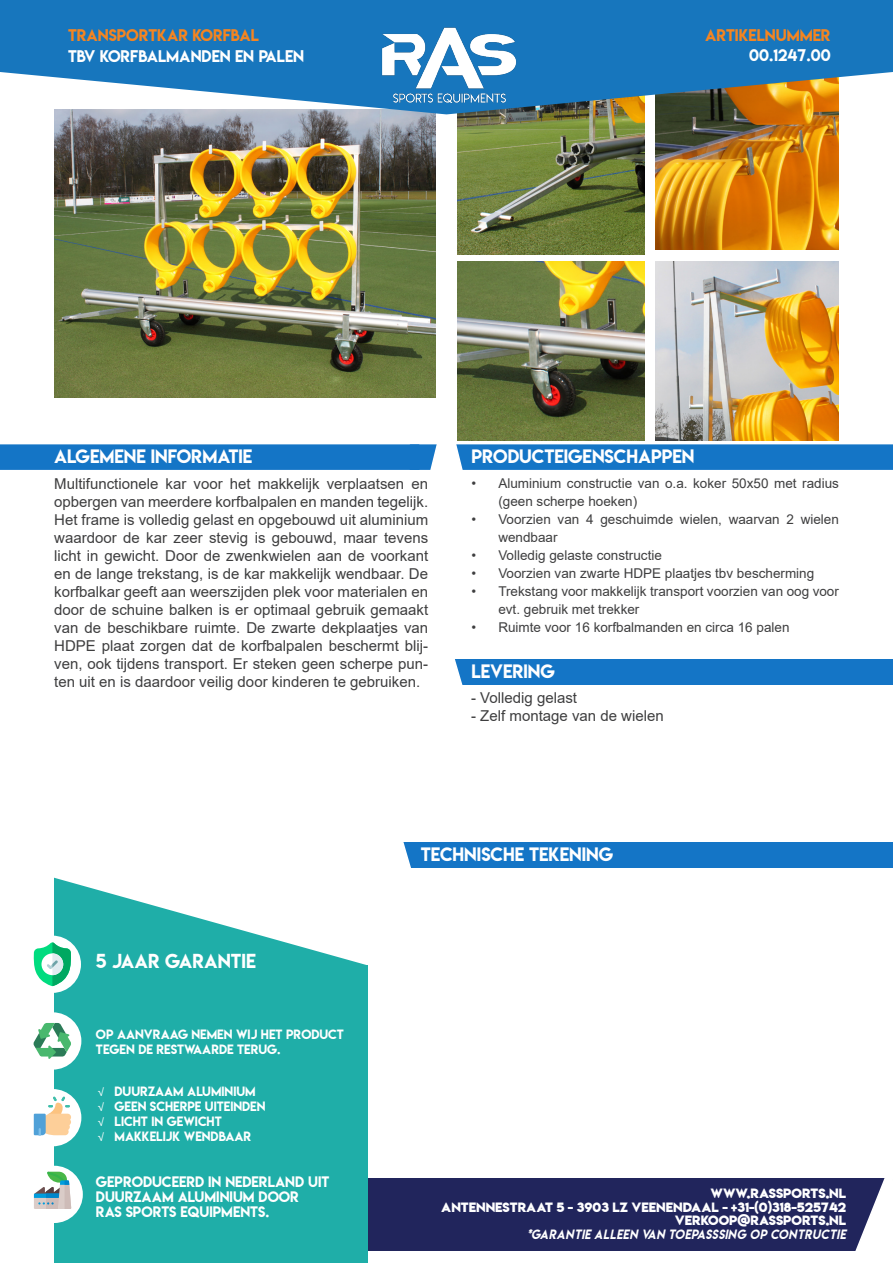
<style>
.page{position:relative;width:893px;height:1263px;background:#fff}
.page>*{position:absolute;margin:0;border:0;box-sizing:border-box;transform-origin:0 0}
.t1{font:18px "Lemon Milk";color:#fff}
.t2{font:17.25px "Lemon Milk";color:#fff}
.Alineastijl_2{font:15px/18px "Arial";color:#3e3e3f;text-align:justify}
.t3{font:15px "Lemon Milk";color:#fff}
.t4{font:15px "Lemon Milk";color:#f58520}
.t5{font:13.5px/18px "Arial";color:#3e3e3f}
.t6{font:13.5px/15px "Lemon Milk";color:#fff}
.t7{font:12px/15px "Lemon Milk";color:#fff}
.t8{font:12px/13.5px "Lemon Milkbold";color:#fff;text-align:right}
.t9{font:12px "Lemon Milkitalic";color:#fff}
</style>
<div class="page">
<div style="left:368px;top:1178px;width:525px;height:72px;background:#21255c"></div>
<svg style="left:54px;top:878px;width:312px;height:87px"></svg>
<div style="left:54px;top:965px;width:314px;height:298px;background:#1faea8"></div>
<div style="left:25px;top:1013px;width:55px;height:55px;background:#fff;border-radius:50%"></div>
<div style="left:24px;top:1012px;width:57px;height:57px;border:2px solid #fff;border-radius:50%"></div>
<div style="left:25px;top:937px;width:55px;height:55px;background:#fff;border-radius:50%"></div>
<div style="left:24px;top:936px;width:57px;height:57px;border:2px solid #fff;border-radius:50%"></div>
<svg style="left:34px;top:942px;width:37px;height:44px"></svg>
<svg style="left:34px;top:1023px;width:37px;height:36px"></svg>
<div style="left:25px;top:1090px;width:55px;height:55px;background:#fff;border-radius:50%"></div>
<div style="left:24px;top:1089px;width:57px;height:57px;border:2px solid #fff;border-radius:50%"></div>
<div style="left:27px;top:1167px;width:55px;height:55px;background:#fff;border-radius:50%"></div>
<div style="left:26px;top:1166px;width:57px;height:57px;border:2px solid #fff;border-radius:50%"></div>
<svg style="left:34px;top:1097px;width:37px;height:38px"></svg>
<svg style="left:34px;top:1172px;width:37px;height:37px"></svg>
<div style="left:446px;top:659px;width:447px;height:26px;background:#1475c6"></div>
<div style="left:393px;top:842px;width:500px;height:25px;background:#1475c6"></div>
<svg style="left:0;top:444px;width:893px;height:26px;background:#1f7bc8"></svg>
<svg style="left:446px;top:659px;width:17px;height:26px"></svg>
<svg style="left:393px;top:842px;width:20px;height:26px"></svg>
<svg style="left:854px;top:1178px;width:39px;height:73px"></svg>
<img style="left:655px;top:261px;width:184px;height:180px">
<img style="left:457px;top:261px;width:188px;height:180px">
<img style="left:655px;top:114px;width:184px;height:136px">
<img style="left:457px;top:114px;width:188px;height:141px">
<img style="left:54px;top:114px;width:382px;height:284px">
<div style="left:0;top:0;width:893px;height:72px;background:#1776bd"></div>
<svg style="left:1px;top:72px;width:891px;height:42px"></svg>
<img style="left:375px;top:27px;width:149px;height:84px">
<p class="t4" style="left:68px;top:24px;width:192px">TRANSPORTKAR KORFBAL</p>
<p class="t4" style="left:705px;top:24px;width:127px">ARTIKELNUMMER</p>
<p class="t3" style="left:68px;top:45px;width:238px">TBV KORFBALMANDEN EN PALEN</p>
<p class="t4" style="left:68px;top:24px;width:99px">KORFBALKAR</p>
<p class="t3" style="left:749px;top:45px;width:83px">00.1247.00</p>
<p class="t3" style="left:94px;top:45px;width:148px">. MANDEN EN PALEN</p>
<p class="t2" style="left:54px;top:444px;width:200px">ALGEMENE INFORMATIE</p>
<p class="t2" style="left:471px;top:444px;width:225px">PRODUCTEIGENSCHAPPEN</p>
<p class="Alineastijl_2" style="left:54px;top:475px;width:375px">Multifunctionele kar voor het makkelijk verplaatsen en opbergen van meerdere korfbalpalen en manden tegelijk.<br>Het frame is volledig gelast en opgebouwd uit aluminium waardoor de kar zeer stevig is gebouwd, maar tevens licht in gewicht. Door de zwenkwielen aan de voorkant en de lange trekstang, is de kar makkelijk wendbaar. De korfbalkar geeft aan weerszijden plek voor materialen en door de schuine balken is er optimaal gebruik gemaakt van de beschikbare ruimte. De zwarte dekplaatjes van HDPE plaat zorgen dat de korfbalpalen beschermt blij&shy;ven, ook tijdens transport. Er steken geen scherpe pun&shy;ten uit en is daardoor veilig door kinderen te gebruiken.</p>
<p class="t5" style="left:498px;top:474px;width:342px;text-indent:-27px">• Aluminium constructie van o.a. koker 50x50 met radius (geen scherpe hoeken)</p>
<p class="t5" style="left:498px;top:510px;width:342px;text-indent:-27px">• Voorzien van 4 geschuimde wielen, waarvan 2 wielen wendbaar</p>
<p class="t5" style="left:471px;top:546px;width:192px">• Volledig gelaste constructie</p>
<p class="t5" style="left:471px;top:564px;width:344px">• Voorzien van zwarte HDPE plaatjes tbv bescherming</p>
<p class="t5" style="left:498px;top:582px;width:342px;text-indent:-27px">• Trekstang voor makkelijk transport voorzien van oog voor evt. gebruik met trekker</p>
<p class="t5" style="left:471px;top:618px;width:320px">• Ruimte voor 16 korfbalmanden en circa 16 palen</p>
<p class="t2" style="left:471px;top:659px;width:85px">LEVERING</p>
<p class="Alineastijl_2" style="left:471px;top:689px;width:107px">- Volledig gelast</p>
<p class="Alineastijl_2" style="left:471px;top:707px;width:194px">- Zelf montage van de wielen</p>
<p class="t1" style="left:96px;top:948px;width:161px">5 JAAR GARANTIE</p>
<p class="t7" style="left:96px;top:1026px;width:249px">OP AANVRAAG NEMEN WIJ HET PRODUCT<br>TEGEN DE RESTWAARDE TERUG.</p>
<p class="t7" style="left:115px;top:1083px;width:143px">DUURZAAM ALUMINIUM</p>
<p class="t7" style="left:115px;top:1098px;width:152px">GEEN SCHERPE UITEINDEN</p>
<p class="t7" style="left:115px;top:1113px;width:109px">LICHT IN GEWICHT</p>
<p class="t7" style="left:115px;top:1128px;width:138px">MAKKELIJK WENDBAAR</p>
<p class="t6" style="left:96px;top:1174px;width:235px">GEPRODUCEERD IN NEDERLAND UIT<br>DUURZAAM ALUMINIUM DOOR<br>RAS SPORTS EQUIPMENTS.</p>
<p class="t2" style="left:421px;top:842px;width:194px">TECHNISCHE TEKENING</p>
<p class="t8" style="left:441px;top:1187px;width:406px">WWW.RASSPORTS.NL<br>ANTENNESTRAAT 5 - 3903 LZ VEENENDAAL - +31-(0)318-525742<br>VERKOOP@RASSPORTS.NL</p>
<p class="t9" style="left:527px;top:1225px;width:321px">*GARANTIE ALLEEN VAN TOEPASSSING OP CONTRUCTIE</p>
</div>
